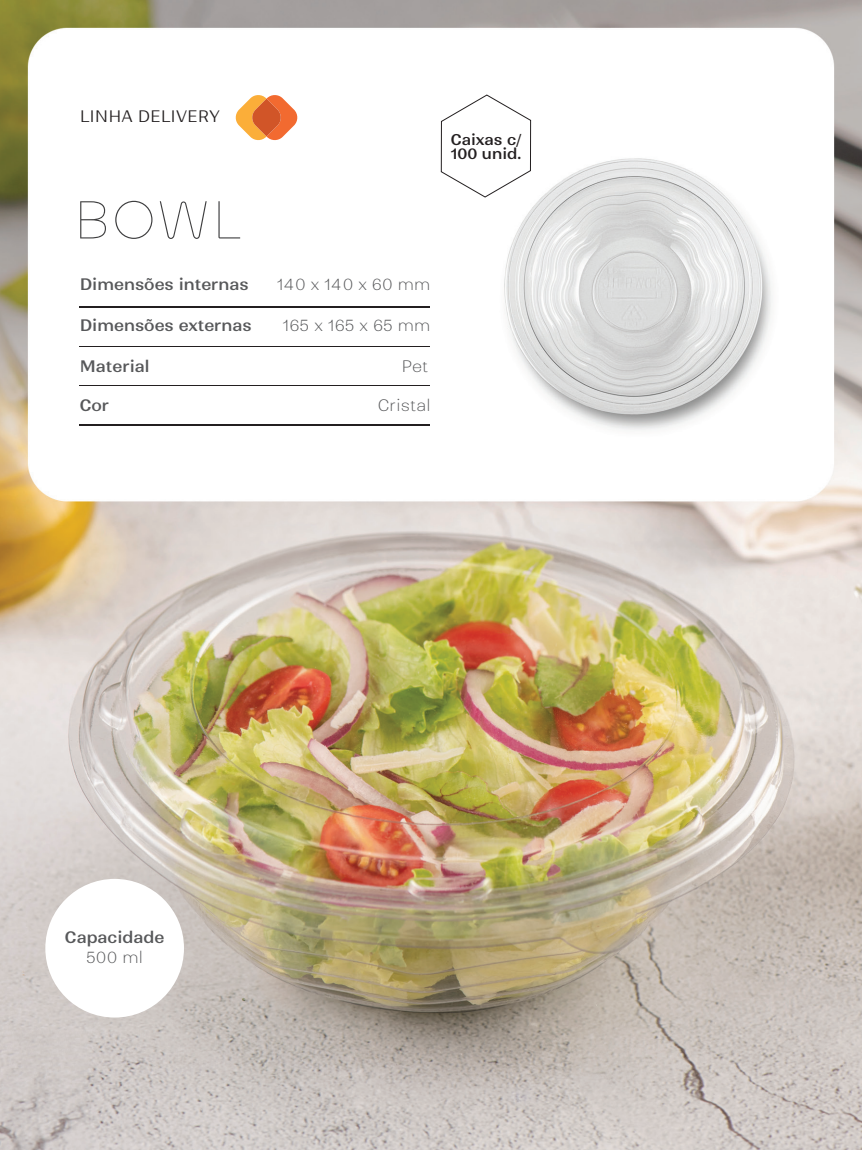
<style>
.page{position:relative;width:862px;height:1150px;background:#fff}
.page>*{position:absolute;margin:0;border:0;box-sizing:border-box;transform-origin:0 0}
.t1{font:200 56px "Chillax";color:#3e3e3f}
.t2{font:500 16px "Ranade";color:#57585a}
.t3{font:100 16px "Ranade";color:#57585a}
.t4{font:300 16px "Ranade";color:#231f20}
.t5{font:500 15px/14px "Ranade";color:#231f20}
</style>
<div class="page">
<img style="left:0;top:0;width:862px;height:1150px">
<svg style="left:235px;top:94px;width:63px;height:47px"></svg>
<img style="left:80px;top:307px;width:349px;height:1px">
<img style="left:80px;top:346px;width:349px;height:1px">
<img style="left:80px;top:386px;width:349px;height:1px">
<img style="left:80px;top:425px;width:349px;height:1px">
<div style="left:45px;top:879px;width:139px;height:139px;background:#fff;border-radius:50%"></div>
<svg style="left:441px;top:0;width:90px;height:406px"></svg>
<p class="t4" style="left:80px;top:107px;width:142px">LINHA DELIVERY</p>
<h1 class="t1" style="left:73px;top:187px;width:169px">BOWL</h1>
<p class="t2" style="left:80px;top:274px;width:171px">Dimensões internas</p>
<p class="t3" style="left:277px;top:275px;width:155px">140 x 140 x 60 mm</p>
<p class="t3" style="left:283px;top:316px;width:149px">165 x 165 x 65 mm</p>
<p class="t3" style="left:402px;top:357px;width:28px">Pet</p>
<p class="t3" style="left:378px;top:396px;width:54px">Cristal</p>
<p class="t2" style="left:80px;top:316px;width:174px">Dimensões externas</p>
<p class="t2" style="left:80px;top:357px;width:71px">Material</p>
<p class="t2" style="left:80px;top:396px;width:31px">Cor</p>
<p class="t5" style="left:451px;top:132px;width:73px">Caixas c/<br>100 unid.</p>
<p class="t2" style="left:65px;top:927px;width:101px">Capacidade</p>
<p class="t3" style="left:86px;top:947px;width:58px">500 ml</p>
</div>
